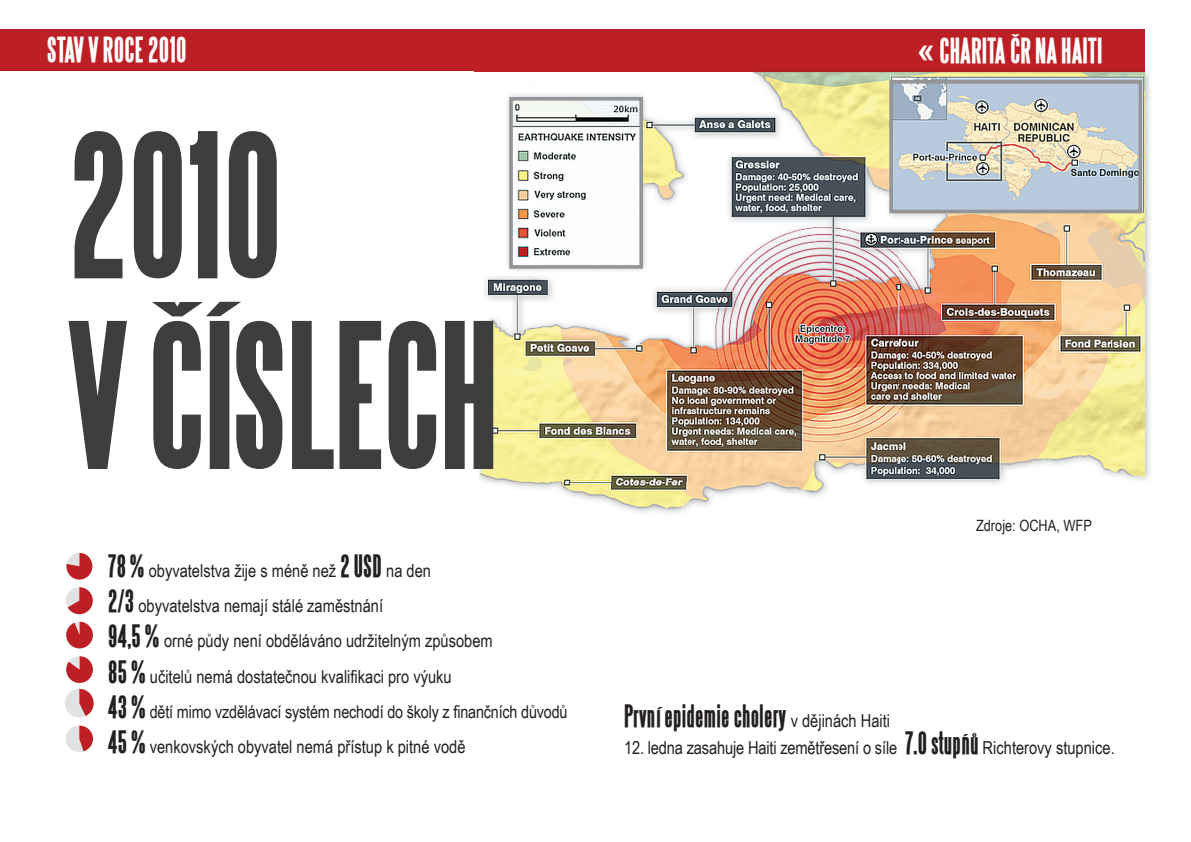
<style>
.page{position:relative;width:1191px;height:842px;background:#fff}
.page>*{position:absolute;margin:0;border:0;box-sizing:border-box;transform-origin:0 0}
.t1{font:700 178.5px "Steelfish";letter-spacing:-.01em;color:#3e3e3f}
.t2{font:700 177.4px "Steelfish";color:#3e3e3f}
.t3{font:700 31.2px "Steelfish";letter-spacing:.01em;color:#fff}
.t4{font:700 27.8px "Steelfish";letter-spacing:.01em;color:#231f20}
.t5{font:17.9px/35.1px "Arial Narrow";color:#231f20}
.t6{font:17.5px "Arial Narrow";letter-spacing:-.01em;color:#231f20}
.t7{font:15.6px "Arial Narrow";color:#231f20}
.s1{font-family:"Steelfish";font-weight:700;font-size:27.8px}
.s2{font-family:"Arial Narrow";font-weight:400;font-size:17.9px}
</style>
<div class="page">
<div style="left:0;top:30px;width:1144px;height:41px;background:#bc2024"></div>
<img style="left:475px;top:67px;width:675px;height:34px">
<img style="left:1144px;top:101px;width:6px;height:379px">
<img style="left:475px;top:67px;width:669px;height:4px">
<img style="left:479px;top:72px;width:665px;height:441px">
<div style="left:509px;top:97px;width:134px;height:172px;border:4px solid #939598"></div>
<div style="left:889px;top:80px;width:253px;height:133px;border:4px solid #939598"></div>
<svg style="left:66px;top:553px;width:26px;height:27px"></svg>
<svg style="left:66px;top:587px;width:27px;height:27px"></svg>
<svg style="left:65px;top:726px;width:28px;height:26px"></svg>
<svg style="left:66px;top:622px;width:27px;height:26px"></svg>
<svg style="left:66px;top:656px;width:27px;height:27px"></svg>
<svg style="left:65px;top:689px;width:29px;height:29px"></svg>
<h3 class="t3" style="left:47px;top:33px;width:141px">STAV V ROCE 2010</h3>
<h2 class="t2" style="left:69px;top:106px;width:215px">2010</h2>
<h1 class="t1" style="left:69px;top:295px;width:431px">V ČÍSLECH</h1>
<p class="t5" style="left:108px;top:553px;width:386px"><span class="s1">78 %</span> obyvatelstva žije s méně než <span class="s1">2 USD</span> na den<br><span class="s1">2/3</span> obyvatelstva nemají stálé zaměstnání<br><span class="s1">94,5 %</span> orné půdy není obděláváno udržitelným způsobem <span class="s1">85 %</span> učitelů nemá dostatečnou kvalifikaci pro výuku</p>
<p class="t6" style="left:108px;top:699px;width:461px"><span class="s1">43 %</span> dětí mimo vzdělávací systém nechodí do školy z finančních důvodů</p>
<p class="t5" style="left:108px;top:728px;width:359px"><span class="s1">45 %</span> venkovských obyvatel nemá přístup k pitné vodě</p>
<h3 class="t3" style="left:916px;top:33px;width:187px">« CHARITA ČR NA HAITI</h3>
<p class="t7" style="left:976px;top:514px;width:117px">Zdroje: OCHA, WFP</p>
<h3 class="t4" style="left:624px;top:700px;width:267px">První epidemie cholery <span class="s2">v dějinách Haiti</span></h3>
<p class="t5" style="left:624px;top:730px;width:492px">12. ledna zasahuje Haiti zemětřesení o síle <span class="s1">7.0 stupňů</span> Richterovy stupnice.</p>
</div>
